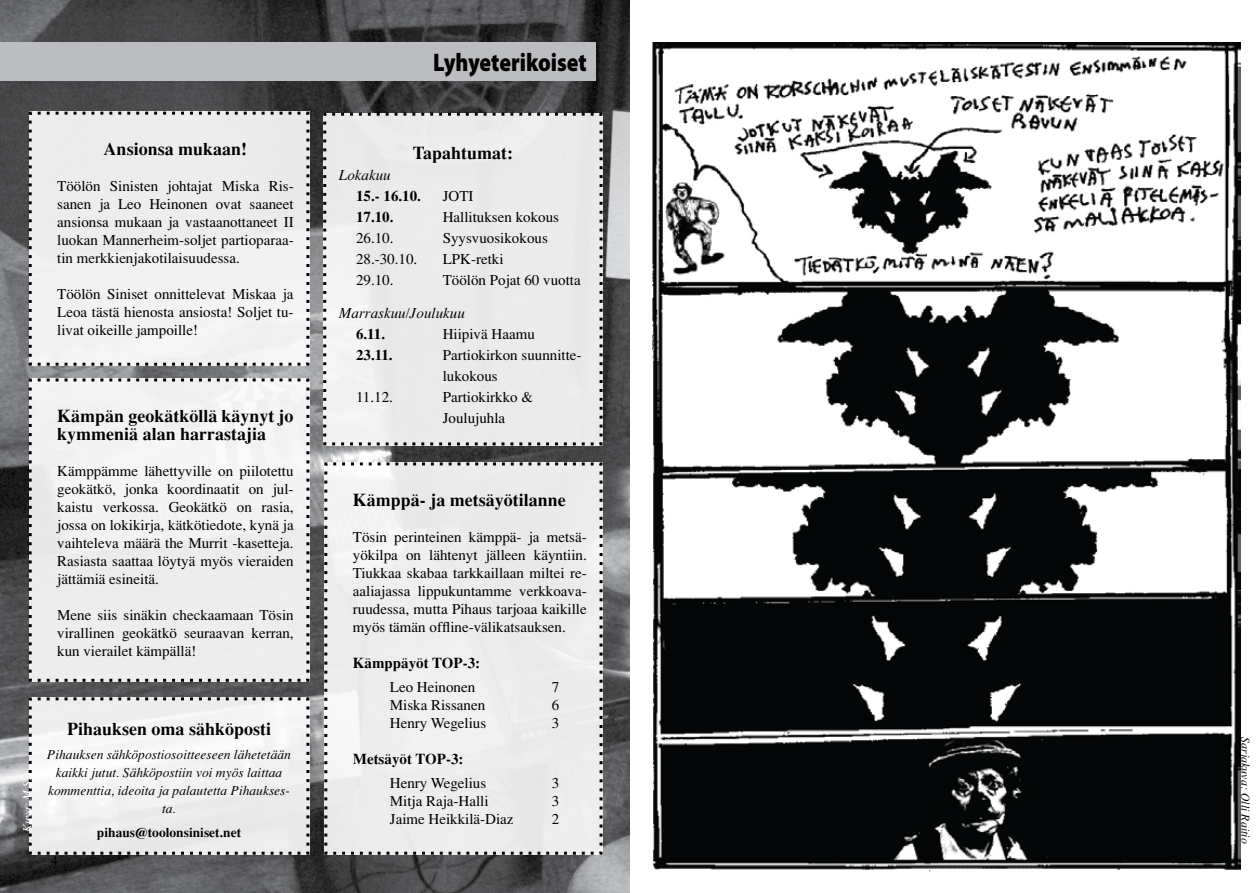
<style>
.page{position:relative;width:1259px;height:893px;background:#fff}
.page>*{position:absolute;margin:0;border:0;box-sizing:border-box;transform-origin:0 0}
.t1{font:900 25.5px "Myriad Pro";color:#000;scale:.85 1}
.t2{font:700 18px/18px "Times";color:#000}
.t3{font:15px/18px "Times";color:#000;text-align:justify}
.t4{font:700 15px "Times";color:#000}
.t5{font:italic 15px "Times";color:#000}
.t6{font:italic 13.5px/18px "Times";color:#000;text-align:center}
.t7{font:700 13.5px "Times";color:#000}
.t8{font:13.5px "Times";color:#000}
.t9{font:italic 12px "Times";color:#000}
.t10{font:italic 12px "Times";color:#fff}
</style>
<div class="page">
<img style="left:0;top:0;width:629px;height:893px">
<div style="left:0;top:43px;width:595px;height:38px;background:#bcbdc0"></div>
<svg style="left:322px;top:111px;width:282px;height:336px;background:#e5e5e5"></svg>
<svg style="left:27px;top:110px;width:284px;height:257px"></svg>
<svg style="left:27px;top:377px;width:284px;height:306px"></svg>
<svg style="left:323px;top:461px;width:281px;height:395px"></svg>
<svg style="left:27px;top:696px;width:284px;height:160px"></svg>
<img style="left:653px;top:43px;width:587px;height:828px">
<p class="t2" style="left:104px;top:140px;width:145px">Ansionsa mukaan!</p>
<p class="t3" style="left:57px;top:177px;width:238px">Töölön Sinisten johtajat Miska Ris&shy;sanen ja Leo Heinonen ovat saaneet ansionsa mukaan ja vastaanottaneet II luokan Mannerheim-soljet partioparaa&shy;tin merkkienjakotilaisuudessa.</p>
<p class="t3" style="left:57px;top:285px;width:238px">Töölön Siniset onnittelevat Miskaa ja Leoa tästä hienosta ansiosta! Soljet tu&shy;livat oikeille jampoille!</p>
<p class="t2" style="left:57px;top:407px;width:238px">Kämpän geokätköllä käynyt jo kymmeniä alan harrastajia</p>
<p class="t3" style="left:57px;top:462px;width:238px">Kämppämme lähettyville on piilotettu geokätkö, jonka koordinaatit on jul&shy;kaistu verkossa. Geokätkö on rasia, jossa on lokikirja, kätkötiedote, kynä ja vaihteleva määrä the Murrit -kasetteja.<br>Rasiasta saattaa löytyä myös vieraiden jättämiä esineitä.</p>
<p class="t3" style="left:57px;top:606px;width:238px">Mene siis sinäkin checkaamaan Tösin virallinen geokätkö seuraavan kerran, kun vierailet kämpällä!</p>
<p class="t10" style="left:20px;top:832px;width:56px;rotate:-90deg">Kuva: M.S.</p>
<p class="t2" style="left:67px;top:720px;width:206px">Pihauksen oma sähköposti</p>
<p class="t6" style="left:47px;top:745px;width:245px">Pihauksen sähköpostiosoitteeseen lähetetään kaikki jutut. Sähköpostiin voi myös laittaa kommenttia, ideoita ja palautetta Pihaukses&shy;ta.</p>
<p class="t7" style="left:97px;top:824px;width:146px">pihaus@toolonsiniset.net</p>
<p class="t8" style="left:51px;top:853px;width:8px">4</p>
<h1 class="t1" style="left:433px;top:48px;width:182px">Lyhyeterikoiset</h1>
<p class="t2" style="left:413px;top:144px;width:102px">Tapahtumat:</p>
<p class="t5" style="left:339px;top:166px;width:53px">Lokakuu</p>
<p class="t4" style="left:356px;top:187px;width:66px">15.- 16.10.</p>
<p class="t3" style="left:443px;top:187px;width:32px">JOTI</p>
<p class="t4" style="left:356px;top:208px;width:39px">17.10.</p>
<p class="t3" style="left:443px;top:208px;width:118px">Hallituksen kokous</p>
<p class="t3" style="left:356px;top:229px;width:39px">26.10.</p>
<p class="t3" style="left:443px;top:229px;width:107px">Syysvuosikokous</p>
<p class="t3" style="left:356px;top:250px;width:63px">28.-30.10.</p>
<p class="t3" style="left:443px;top:250px;width:62px">LPK-retki</p>
<p class="t3" style="left:356px;top:271px;width:39px">29.10.</p>
<p class="t3" style="left:443px;top:271px;width:139px">Töölön Pojat 60 vuotta</p>
<p class="t5" style="left:339px;top:304px;width:127px">Marraskuu/Joulukuu</p>
<p class="t4" style="left:356px;top:325px;width:31px">6.11.</p>
<p class="t3" style="left:443px;top:325px;width:94px">Hiipivä Haamu</p>
<p class="t4" style="left:356px;top:346px;width:38px">23.11.</p>
<p class="t3" style="left:443px;top:345px;width:140px;line-height:21px">Partiokirkon suunnitte&shy;lukokous</p>
<p class="t3" style="left:356px;top:388px;width:38px">11.12.</p>
<p class="t3" style="left:443px;top:387px;width:92px;line-height:21px">Partiokirkko &amp;<br>Joulujuhla</p>
<p class="t2" style="left:353px;top:491px;width:214px">Kämppä- ja metsäyötilanne</p>
<p class="t3" style="left:353px;top:528px;width:235px">Tösin perinteinen kämppä- ja metsä&shy;yökilpa on lähtenyt jälleen käyntiin.<br>Tiukkaa skabaa tarkkaillaan miltei re&shy;aaliajassa lippukuntamme verkkoava&shy;ruudessa, mutta Pihaus tarjoaa kaikille myös tämän offline-välikatsauksen.</p>
<p class="t4" style="left:353px;top:654px;width:129px">Kämppäyöt TOP-3:</p>
<p class="t3" style="left:390px;top:678px;width:87px">Leo Heinonen</p>
<p class="t3" style="left:552px;top:678px;width:9px">7</p>
<p class="t3" style="left:390px;top:696px;width:97px">Miska Rissanen</p>
<p class="t3" style="left:552px;top:696px;width:9px">6</p>
<p class="t3" style="left:390px;top:714px;width:98px">Henry Wegelius</p>
<p class="t3" style="left:552px;top:714px;width:9px">3</p>
<p class="t4" style="left:353px;top:750px;width:112px">Metsäyöt TOP-3:</p>
<p class="t3" style="left:390px;top:774px;width:98px">Henry Wegelius</p>
<p class="t3" style="left:552px;top:774px;width:9px">3</p>
<p class="t3" style="left:390px;top:792px;width:100px">Mitja Raja-Halli</p>
<p class="t3" style="left:552px;top:792px;width:9px">3</p>
<p class="t3" style="left:390px;top:810px;width:125px">Jaime Heikkilä-Diaz</p>
<p class="t3" style="left:552px;top:810px;width:9px">2</p>
<p class="t9" style="left:1252px;top:737px;width:108px;rotate:90deg">Sarjakuva: Olli Raitio</p>
</div>
